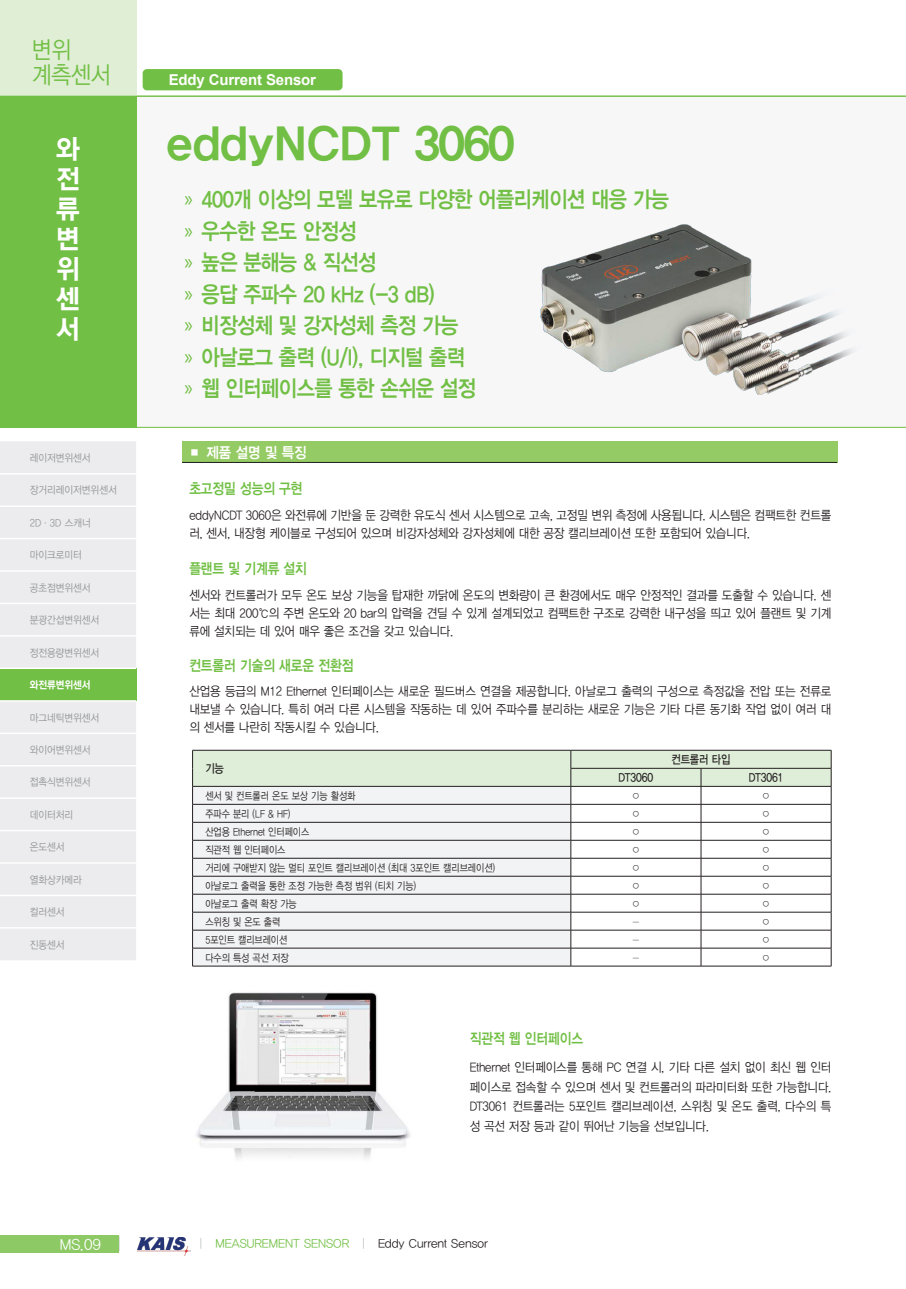
<style>
.page{position:relative;width:906px;height:1289px;background:#fff}
.page>*{position:absolute;margin:0;border:0;box-sizing:border-box;transform-origin:0 0}
.t1{font:45px "YDVYGO35";letter-spacing:-.01em;color:#71bf44}
.t2{font:27px/30px "YDVYGO35";color:#fff;text-align:justify;scale:.95 1}
.t3{font:24px/25.5px "YDVYGO32";letter-spacing:-.01em;color:#71bf44;scale:.9 1}
.t4{font:22.5px "YDVYGO34";letter-spacing:-.025em;color:#71bf44;scale:.88 1}
.inno_style{font:15px "YDVYGO34";letter-spacing:-.01em;color:#71bf44;scale:.85 1}
.t5{font:700 15px "Arial";letter-spacing:-.01em;color:#fff}
.t6{font:15px "YDVYGO34";color:#fff}
.t7{font:15px "YDVYGO32";color:#fff}
.inno_style-2{font:12.75px/18px "YDVYGO32";letter-spacing:-.01em;color:#231f20;text-align:justify;scale:.9 1}
.t8{font:12px "YDVYGO32";color:#71bf44}
.inno_style-3{font:12px "YDVYGO33";letter-spacing:-.01em;color:#231f20;scale:.85 1}
.inno_style-4{font:10.5px "YDVYGO32";color:#231f20;scale:.85 1}
.t9{font:10.5px "YDVYGO32";color:#939598;scale:.9 1}
.inno_style-5{font:10.5px "YDVYGO31";color:#231f20}
.t10{font:10.5px "YDVYGO35";color:#fff;scale:.9 1}
.s1{font-family:"Myriad Pro"}
.s2{font-family:"YDVYGO31";color:#939598}
.s3{color:#231f20}
</style>
<div class="page">
<div style="left:0;top:0;width:136px;height:96px;background:#dfeed4"></div>
<img style="left:138px;top:1237px;width:52px;height:18px">
<svg style="left:118px;top:1236px;width:1px;height:14px"></svg>
<div style="left:0;top:1235px;width:118px;height:17px;background:#8dc964"></div>
<div style="left:136px;top:97px;width:770px;height:330px;background:#f7f7f8"></div>
<hr style="left:0;top:427px;width:906px;height:1px;background:#71bf44">
<hr style="left:0;top:96px;width:906px;height:1px;background:#71bf44">
<div style="left:0;top:96px;width:136px;height:331px;background:#71bf44"></div>
<div style="left:0;top:441px;width:136px;height:519px;background:#ececee"></div>
<div style="left:0;top:668px;width:136px;height:33px;background:#71bf44"></div>
<hr style="left:0;top:473px;width:136px;height:1px;background:#fff">
<hr style="left:0;top:505px;width:136px;height:2px;background:#fff">
<hr style="left:0;top:538px;width:136px;height:1px;background:#fff">
<hr style="left:0;top:570px;width:136px;height:1px;background:#fff">
<hr style="left:0;top:602px;width:136px;height:2px;background:#fff">
<hr style="left:0;top:635px;width:136px;height:1px;background:#fff">
<hr style="left:0;top:667px;width:136px;height:2px;background:#fff">
<hr style="left:0;top:700px;width:136px;height:1px;background:#fff">
<hr style="left:0;top:732px;width:136px;height:2px;background:#fff">
<hr style="left:0;top:765px;width:136px;height:1px;background:#fff">
<hr style="left:0;top:797px;width:136px;height:2px;background:#fff">
<hr style="left:0;top:829px;width:136px;height:2px;background:#fff">
<hr style="left:0;top:862px;width:136px;height:1px;background:#fff">
<hr style="left:0;top:894px;width:136px;height:2px;background:#fff">
<hr style="left:0;top:927px;width:136px;height:1px;background:#fff">
<div style="left:143px;top:69px;width:199px;height:21px;background:#71bf44;border-radius:4px"></div>
<img style="left:540px;top:225px;width:313px;height:169px">
<div style="left:182px;top:441px;width:655px;height:21px;background:#95cb64"></div>
<hr style="left:182px;top:462px;width:655px;height:1px;background:#231f20">
<hr style="left:192px;top:965px;width:379px;height:1px;background:#231f20">
<svg style="left:192px;top:750px;width:640px;height:215px"></svg>
<hr style="left:571px;top:786px;width:130px;height:1px;background:#231f20">
<hr style="left:701px;top:786px;width:130px;height:1px;background:#231f20">
<hr style="left:571px;top:804px;width:130px;height:1px;background:#231f20">
<hr style="left:701px;top:804px;width:130px;height:1px;background:#231f20">
<hr style="left:571px;top:822px;width:130px;height:1px;background:#231f20">
<hr style="left:701px;top:822px;width:130px;height:1px;background:#231f20">
<hr style="left:571px;top:840px;width:130px;height:1px;background:#231f20">
<hr style="left:701px;top:840px;width:130px;height:1px;background:#231f20">
<hr style="left:571px;top:858px;width:130px;height:1px;background:#231f20">
<hr style="left:701px;top:858px;width:130px;height:1px;background:#231f20">
<hr style="left:571px;top:876px;width:130px;height:1px;background:#231f20">
<hr style="left:701px;top:876px;width:130px;height:1px;background:#231f20">
<hr style="left:571px;top:894px;width:130px;height:1px;background:#231f20">
<hr style="left:701px;top:894px;width:130px;height:1px;background:#231f20">
<hr style="left:571px;top:911px;width:130px;height:1px;background:#231f20">
<hr style="left:701px;top:911px;width:130px;height:1px;background:#231f20">
<hr style="left:571px;top:929px;width:130px;height:1px;background:#231f20">
<hr style="left:701px;top:929px;width:130px;height:1px;background:#231f20">
<hr style="left:571px;top:947px;width:130px;height:1px;background:#231f20">
<hr style="left:701px;top:947px;width:130px;height:1px;background:#231f20">
<hr style="left:571px;top:965px;width:130px;height:1px;background:#231f20">
<hr style="left:701px;top:965px;width:130px;height:1px;background:#231f20">
<img style="left:196px;top:992px;width:214px;height:167px">
<h3 class="t3" style="left:32px;top:35px;width:89px">변위 계측센서</h3>
<h2 class="t2" style="left:56px;top:132px;width:26px">와 전 류 변 위 센 서</h2>
<p class="t9" style="left:30px;top:451px;width:69px">레이저변위센서</p>
<p class="t9" style="left:30px;top:483px;width:98px">장거리레이저변위센서</p>
<p class="t9" style="left:30px;top:515px;width:69px">2D·3D 스캐너</p>
<p class="t9" style="left:30px;top:548px;width:59px">마이크로미터</p>
<p class="t9" style="left:30px;top:580px;width:69px">공초점변위센서</p>
<p class="t9" style="left:30px;top:613px;width:79px">분광간섭변위센서</p>
<p class="t9" style="left:30px;top:645px;width:79px">정전용량변위센서</p>
<p class="t10" style="left:30px;top:678px;width:69px">와전류변위센서</p>
<p class="t9" style="left:30px;top:710px;width:79px">마그네틱변위센서</p>
<p class="t9" style="left:30px;top:742px;width:69px">와이어변위센서</p>
<p class="t9" style="left:30px;top:775px;width:69px">접촉식변위센서</p>
<p class="t9" style="left:30px;top:807px;width:50px">데이터처리</p>
<p class="t9" style="left:30px;top:840px;width:40px">온도센서</p>
<p class="t9" style="left:30px;top:872px;width:59px">열화상카메라</p>
<p class="t9" style="left:30px;top:904px;width:40px">컬러센서</p>
<p class="t9" style="left:30px;top:937px;width:40px">진동센서</p>
<p class="t7" style="left:60px;top:1234px;width:43px">MS.09</p>
<p class="t5" style="left:169px;top:69px;width:149px">Eddy Current Sensor</p>
<p class="t1" style="left:166px;top:113px;width:349px">eddyNCDT 3060</p>
<p class="t4" style="left:185px;top:184px;width:552px"><span class="s1">»</span> 400개 이상의 모델 보유로 다양한 어플리케이션 대응 가능</p>
<p class="t4" style="left:185px;top:216px;width:197px"><span class="s1">»</span> 우수한 온도 안정성</p>
<p class="t4" style="left:185px;top:247px;width:220px"><span class="s1">»</span> 높은 분해능 &amp; 직선성</p>
<p class="t4" style="left:185px;top:279px;width:286px"><span class="s1">»</span> 응답 주파수 20 kHz (-3 dB)</p>
<p class="t4" style="left:185px;top:310px;width:312px"><span class="s1">»</span> 비장성체 및 강자성체 측정 가능</p>
<p class="t4" style="left:185px;top:342px;width:320px"><span class="s1">»</span> 아날로그 출력 (U/I), 디지털 출력</p>
<p class="t4" style="left:185px;top:373px;width:333px"><span class="s1">»</span> 웹 인터페이스를 통한 손쉬운 설정</p>
<p class="t6" style="left:188px;top:442px;width:120px">■ 제품 설명 및 특징</p>
<p class="inno_style" style="left:189px;top:479px;width:135px">초고정밀 성능의 구현</p>
<p class="inno_style-2" style="left:189px;top:505px;width:715px">eddyNCDT 3060은 와전류에 기반을 둔 강력한 유도식 센서 시스템으로 고속, 고정밀 변위 측정에 사용됩니다. 시스템은 컴팩트한 컨트롤 러, 센서, 내장형 케이블로 구성되어 있으며 비강자성체와 강자성체에 대한 공장 캘리브레이션 또한 포함되어 있습니다.</p>
<p class="inno_style" style="left:189px;top:558px;width:140px">플랜트 및 기계류 설치</p>
<p class="inno_style-2" style="left:189px;top:585px;width:715px">센서와 컨트롤러가 모두 온도 보상 기능을 탑재한 까닭에 온도의 변화량이 큰 환경에서도 매우 안정적인 결과를 도출할 수 있습니다. 센 서는 최대 200℃의 주변 온도와 20 bar의 압력을 견딜 수 있게 설계되었고 컴팩트한 구조로 강력한 내구성을 띄고 있어 플랜트 및 기계 류에 설치되는 데 있어 매우 좋은 조건을 갖고 있습니다.</p>
<p class="inno_style" style="left:189px;top:655px;width:194px">컨트롤러 기술의 새로운 전환점</p>
<p class="inno_style-2" style="left:189px;top:681px;width:715px">산업용 등급의 M12 Ethernet 인터페이스는 새로운 필드버스 연결을 제공합니다. 아날로그 출력의 구성으로 측정값을 전압 또는 전류로 내보낼 수 있습니다. 특히 여러 다른 시스템을 작동하는 데 있어 주파수를 분리하는 새로운 기능은 기타 다른 동기화 작업 없이 여러 대 의 센서를 나란히 작동시킬 수 있습니다.</p>
<p class="inno_style-3" style="left:205px;top:760px;width:23px">기능</p>
<p class="inno_style-3" style="left:671px;top:751px;width:71px">컨트롤러 타입</p>
<p class="inno_style-3" style="left:618px;top:769px;width:42px">DT3060</p>
<p class="inno_style-3" style="left:749px;top:769px;width:42px">DT3061</p>
<p class="inno_style-4" style="left:205px;top:788px;width:178px">센서 및 컨트롤러 온도 보상 기능 활성화</p>
<p class="inno_style-5" style="left:631px;top:788px;width:11px">○</p>
<p class="inno_style-5" style="left:761px;top:788px;width:11px">○</p>
<p class="inno_style-4" style="left:205px;top:806px;width:102px">주파수 분리 (LF &amp; HF)</p>
<p class="inno_style-5" style="left:631px;top:806px;width:11px">○</p>
<p class="inno_style-5" style="left:761px;top:806px;width:11px">○</p>
<p class="inno_style-4" style="left:205px;top:824px;width:124px">산업용 Ethernet 인터페이스</p>
<p class="inno_style-5" style="left:631px;top:824px;width:11px">○</p>
<p class="inno_style-5" style="left:761px;top:824px;width:11px">○</p>
<p class="inno_style-4" style="left:205px;top:842px;width:96px">직관적 웹 인터페이스</p>
<p class="inno_style-5" style="left:631px;top:842px;width:11px">○</p>
<p class="inno_style-5" style="left:761px;top:842px;width:11px">○</p>
<p class="inno_style-4" style="left:205px;top:860px;width:342px">거리에 구애받지 않는 멀티 포인트 캘리브레이션 (최대 3포인트 캘리브레이션)</p>
<p class="inno_style-5" style="left:631px;top:860px;width:11px">○</p>
<p class="inno_style-5" style="left:761px;top:860px;width:11px">○</p>
<p class="inno_style-4" style="left:205px;top:878px;width:250px">아날로그 출력을 통한 조정 가능한 측정 범위 (티치 기능)</p>
<p class="inno_style-5" style="left:631px;top:878px;width:11px">○</p>
<p class="inno_style-5" style="left:761px;top:878px;width:11px">○</p>
<p class="inno_style-4" style="left:205px;top:896px;width:109px">아날로그 출력 확장 가능</p>
<p class="inno_style-5" style="left:631px;top:896px;width:11px">○</p>
<p class="inno_style-5" style="left:761px;top:896px;width:11px">○</p>
<p class="inno_style-4" style="left:205px;top:914px;width:90px">스위칭 및 온도 출력</p>
<p class="inno_style-5" style="left:633px;top:914px;width:8px">-</p>
<p class="inno_style-5" style="left:761px;top:914px;width:11px">○</p>
<p class="inno_style-4" style="left:205px;top:932px;width:98px">5포인트 캘리브레이션</p>
<p class="inno_style-5" style="left:633px;top:932px;width:8px">-</p>
<p class="inno_style-5" style="left:761px;top:932px;width:11px">○</p>
<p class="inno_style-4" style="left:205px;top:950px;width:99px">다수의 특성 곡선 저장</p>
<p class="inno_style-5" style="left:633px;top:950px;width:8px">-</p>
<p class="inno_style-5" style="left:761px;top:950px;width:11px">○</p>
<p class="inno_style" style="left:470px;top:1028px;width:135px">직관적 웹 인터페이스</p>
<p class="inno_style-2" style="left:470px;top:1056px;width:403px;line-height:19.5px">Ethernet 인터페이스를 통해 PC 연결 시, 기타 다른 설치 없이 최신 웹 인터 페이스로 접속할 수 있으며 센서 및 컨트롤러의 파라미터화 또한 가능합니다.<br>DT3061 컨트롤러는 5포인트 캘리브레이션, 스위칭 및 온도 출력, 다수의 특 성 곡선 저장 등과 같이 뛰어난 기능을 선보입니다.</p>
<p class="t8" style="left:199px;top:1235px;width:290px"><span class="s2">|</span> MEASUREMENT SENSOR <span class="s2">|</span> <span class="s3">Eddy Current Sensor</span></p>
</div>
